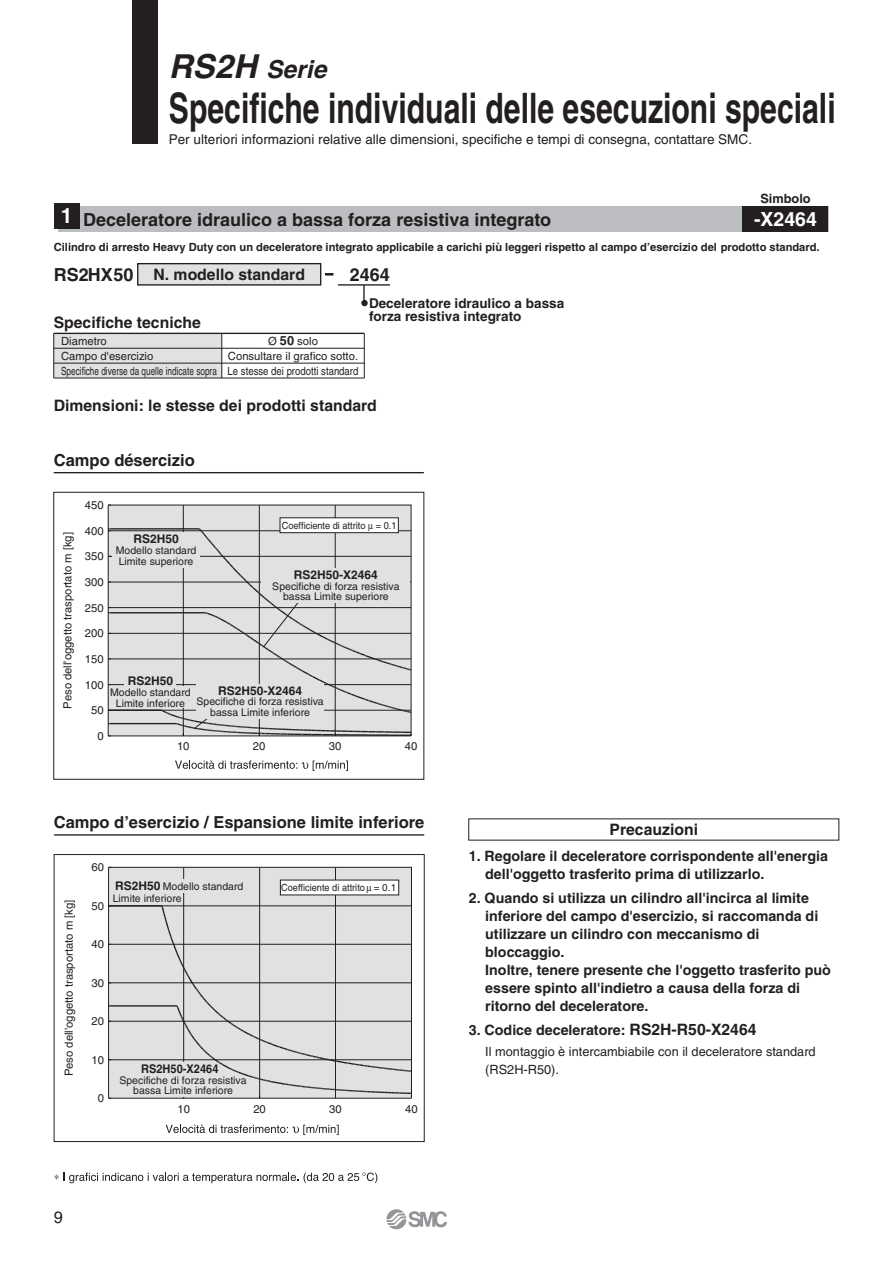
<style>
.page{position:relative;width:893px;height:1263px;background:#fff}
.page>*{position:absolute;margin:0;border:0;box-sizing:border-box;transform-origin:0 0}
.t1{font:700 42px "Helvetica";color:#231f20;scale:.72 1}
.t2{font:italic 700 24.75px "Helvetica";color:#231f20}
.t3{font:700 19.5px "Helvetica";color:#fff}
.t4{font:700 18px "Helvetica";color:#231f20}
.t5{font:700 16.5px "Helvetica";color:#231f20}
.t6{font:16.5px "Helvetica";color:#231f20}
.t7{font:700 15.75px "Helvetica";color:#231f20}
.t8{font:700 14.25px/18px "Helvetica";color:#231f20}
.t9{font:13.5px "Helvetica";color:#231f20}
.t10{font:700 13.5px/13.5px "Helvetica";color:#231f20}
.t11{font:12.75px/18px "Helvetica";color:#231f20}
.t12{font:700 12.75px "Helvetica";color:#231f20}
.t13{font:700 12px "Helvetica";color:#231f20}
.t14{font:700 12px "Helvetica";color:#231f20;scale:.92 1}
.t15{font:11.25px/14.9px "Helvetica";color:#231f20}
.t16{font:700 11.25px "Helvetica";color:#231f20}
.t17{font:10.5px/10.5px "Helvetica";color:#231f20;text-align:center}
.t18{font:9.9px "Helvetica";color:#231f20;scale:.93 1}
.t19{font:9.9px "Helvetica";color:#231f20}
.s1{font-size:33px}
.s2{font-size:18px}
.s3{font-weight:700;font-size:12.75px}
.s4{font-size:15.75px}
</style>
<div class="page">
<svg style="left:54px;top:1173px;width:323px;height:10px"></svg>
<svg style="left:363px;top:286px;width:1px;height:14px"></svg>
<div style="left:361px;top:300px;width:7px;height:6px;background:#231f20;border-radius:50%"></div>
<div style="left:54px;top:333px;width:168px;height:45px;background:#e0e1e3"></div>
<hr style="left:54px;top:333px;width:310px;height:1px;background:#231f20">
<hr style="left:54px;top:348px;width:310px;height:1px;background:#231f20">
<hr style="left:54px;top:363px;width:310px;height:1px;background:#231f20">
<hr style="left:54px;top:378px;width:310px;height:1px;background:#231f20">
<hr style="left:53px;top:333px;width:1px;height:45px;background:#231f20">
<hr style="left:221px;top:333px;width:1px;height:45px;background:#231f20">
<hr style="left:364px;top:333px;width:1px;height:45px;background:#231f20">
<hr style="left:54px;top:472px;width:370px;height:1px;background:#231f20">
<div style="left:58px;top:206px;width:770px;height:26px;background:#bcbdc0"></div>
<div style="left:743px;top:206px;width:85px;height:26px;background:#231f20"></div>
<div style="left:54px;top:203px;width:25px;height:26px;background:#231f20"></div>
<div style="left:138px;top:264px;width:183px;height:21px;background:#e0e1e3"></div>
<div style="left:137px;top:263px;width:184px;height:23px;border:1px solid #231f20"></div>
<svg style="left:325px;top:273px;width:8px;height:3px"></svg>
<hr style="left:338px;top:284px;width:52px;height:2px;background:#231f20">
<div style="left:53px;top:492px;width:371px;height:288px;border:1px solid #231f20"></div>
<svg style="left:108px;top:504px;width:303px;height:20px;background:#d4d5d7"></svg>
<hr style="left:335px;top:505px;width:1px;height:231px;background:#231f20">
<hr style="left:259px;top:505px;width:1px;height:231px;background:#231f20">
<hr style="left:183px;top:505px;width:1px;height:231px;background:#231f20">
<hr style="left:108px;top:505px;width:1px;height:231px;background:#231f20">
<div style="left:280px;top:518px;width:118px;height:15px;background:#fff"></div>
<div style="left:280px;top:517px;width:118px;height:16px;border:1px solid #231f20"></div>
<svg style="left:175px;top:760px;width:173px;height:11px"></svg>
<div style="left:133px;top:0;width:25px;height:144px;background:#231f20"></div>
<hr style="left:54px;top:834px;width:370px;height:2px;background:#231f20">
<div style="left:54px;top:854px;width:370px;height:288px;border:1px solid #231f20"></div>
<svg style="left:108px;top:867px;width:304px;height:232px;background:#d4d5d7"></svg>
<hr style="left:335px;top:867px;width:1px;height:231px;background:#231f20">
<hr style="left:259px;top:867px;width:1px;height:231px;background:#231f20">
<hr style="left:183px;top:867px;width:1px;height:231px;background:#231f20">
<hr style="left:108px;top:867px;width:1px;height:231px;background:#231f20">
<div style="left:280px;top:880px;width:119px;height:15px;background:#fff"></div>
<div style="left:111px;top:879px;width:131px;height:14px;background:#e0e1e3"></div>
<div style="left:113px;top:891px;width:55px;height:13px;background:#e0e1e3"></div>
<svg style="left:109px;top:904px;width:303px;height:195px;background:#d4d5d7"></svg>
<svg style="left:166px;top:1125px;width:172px;height:10px"></svg>
<svg style="left:386px;top:1209px;width:61px;height:20px"></svg>
<svg style="left:108px;top:524px;width:304px;height:213px;background:#cecfd1"></svg>
<h2 class="t2" style="left:169px;top:61px;width:159px"><span class="s1">RS2H</span> Serie</h2>
<h1 class="t1" style="left:169px;top:93px;width:927px">Specifiche individuali delle esecuzioni speciali</h1>
<p class="t9" style="left:169px;top:134px;width:584px">Per ulteriori informazioni relative alle dimensioni, specifiche e tempi di consegna, contattare SMC.</p>
<p class="t12" style="left:760px;top:194px;width:52px">Simbolo</p>
<p class="t4" style="left:61px;top:213px;width:492px"><sup>1</sup> Deceleratore idraulico a bassa forza resistiva integrato</p>
<h3 class="t3" style="left:754px;top:212px;width:64px">-X2464</h3>
<p class="t16" style="left:54px;top:243px;width:767px">Cilindro di arresto Heavy Duty con un deceleratore integrato applicabile a carichi più leggeri rispetto al campo d’esercizio del prodotto standard.</p>
<p class="t4" style="left:54px;top:268px;width:60px">RS2HX</p>
<p class="t4" style="left:350px;top:268px;width:42px">2464</p>
<p class="t7" style="left:113px;top:269px;width:193px"><span class="s2">50</span> N. modello standard</p>
<p class="t7" style="left:54px;top:317px;width:149px">Specifiche tecniche</p>
<p class="t10" style="left:369px;top:298px;width:197px">Deceleratore idraulico a bassa forza resistiva integrato</p>
<p class="t15" style="left:268px;top:335px;width:51px">Ø <span class="s3">50</span> solo</p>
<p class="t15" style="left:61px;top:335px;width:157px">Diametro<br>Campo d'esercizio<br>Specifiche diverse da quelle indicate sopra</p>
<p class="t7" style="left:54px;top:399px;width:324px">Dimensioni: le stesse dei prodotti standard</p>
<p class="t15" style="left:227px;top:350px;width:132px">Consultare il grafico sotto.<br>Le stesse dei prodotti standard</p>
<p class="t5" style="left:54px;top:454px;width:142px">Campo désercizio</p>
<p class="t15" style="left:85px;top:499px;width:20px">450</p>
<p class="t18" style="left:282px;top:522px;width:125px">Coefficiente di attrito = 0.1</p>
<p class="t15" style="left:85px;top:525px;width:20px">400</p>
<p class="t15" style="left:62px;top:709px;width:178px;rotate:-90deg">Peso dell'oggetto trasportato m [kg]</p>
<p class="t13" style="left:133px;top:535px;width:47px">RS2H50</p>
<p class="t17" style="left:116px;top:545px;width:82px;line-height:11.2px;text-align:left">Modello standard<br>Limite superiore</p>
<p class="t15" style="left:85px;top:550px;width:20px">350</p>
<p class="t13" style="left:294px;top:571px;width:86px">RS2H50-X2464</p>
<p class="t17" style="left:272px;top:582px;width:129px">Specifiche di forza resistiva bassa Limite superiore</p>
<p class="t15" style="left:85px;top:576px;width:20px">300</p>
<p class="t15" style="left:85px;top:602px;width:20px">250</p>
<p class="t15" style="left:85px;top:627px;width:20px">200</p>
<p class="t15" style="left:85px;top:653px;width:20px">150</p>
<p class="t13" style="left:128px;top:676px;width:47px">RS2H50</p>
<p class="t15" style="left:85px;top:679px;width:20px">100</p>
<p class="t13" style="left:218px;top:686px;width:86px">RS2H50-X2464</p>
<p class="t17" style="left:196px;top:698px;width:129px">Specifiche di forza resistiva bassa Limite inferiore</p>
<p class="t17" style="left:110px;top:689px;width:82px">Modello standard<br>Limite inferiore</p>
<p class="t15" style="left:91px;top:704px;width:14px">50</p>
<p class="t15" style="left:97px;top:730px;width:8px">0</p>
<p class="t15" style="left:177px;top:740px;width:14px">10</p>
<p class="t15" style="left:253px;top:740px;width:14px">20</p>
<p class="t15" style="left:329px;top:740px;width:14px">30</p>
<p class="t15" style="left:405px;top:740px;width:14px">40</p>
<p class="t5" style="left:54px;top:817px;width:372px">Campo d’esercizio / Espansione limite inferiore</p>
<p class="t15" style="left:63px;top:1076px;width:178px;rotate:-90deg">Peso dell'oggetto trasportato m [kg]</p>
<p class="t15" style="left:91px;top:861px;width:14px">60</p>
<p class="t15" style="left:91px;top:900px;width:14px">50</p>
<p class="t13" style="left:115px;top:881px;width:47px">RS2H50</p>
<p class="t17" style="left:113px;top:882px;width:132px;line-height:11.9px;text-align:left;text-indent:50px">Modello standard<br>Limite inferiore</p>
<p class="t18" style="left:281px;top:884px;width:92px">Coefficiente di attrito</p>
<p class="t19" style="left:374px;top:884px;width:24px">= 0.1</p>
<p class="t15" style="left:91px;top:938px;width:14px">40</p>
<p class="t15" style="left:91px;top:977px;width:14px">30</p>
<p class="t15" style="left:91px;top:1015px;width:14px">20</p>
<p class="t15" style="left:91px;top:1054px;width:14px">10</p>
<p class="t15" style="left:98px;top:1092px;width:8px">0</p>
<p class="t14" style="left:141px;top:1064px;width:86px">RS2H50-X2464</p>
<p class="t17" style="left:119px;top:1076px;width:129px">Specifiche di forza resistiva bassa Limite inferiore</p>
<p class="t15" style="left:177px;top:1103px;width:14px">10</p>
<p class="t15" style="left:253px;top:1103px;width:14px">20</p>
<p class="t15" style="left:329px;top:1103px;width:14px">30</p>
<p class="t15" style="left:405px;top:1103px;width:14px">40</p>
<p class="t6" style="left:54px;top:1211px;width:11px">9</p>
<p class="t7" style="left:609px;top:824px;width:90px">Precauzioni</p>
<p class="t8" style="left:485px;top:848px;width:344px;text-indent:-17px">1. Regolare il deceleratore corrispondente all'energia dell'oggetto trasferito prima di utilizzarlo.</p>
<p class="t8" style="left:485px;top:890px;width:347px;text-indent:-17px">2. Quando si utilizza un cilindro all'incirca al limite inferiore del campo d'esercizio, si raccomanda di utilizzare un cilindro con meccanismo di bloccaggio.<br>Inoltre, tenere presente che l'oggetto trasferito può essere spinto all'indietro a causa della forza di ritorno del deceleratore.</p>
<p class="t8" style="left:469px;top:1022px;width:289px">3. Codice deceleratore: <span class="s4">RS2H-R50-X2464</span></p>
<p class="t11" style="left:485px;top:1044px;width:332px">Il montaggio è intercambiabile con il deceleratore standard (RS2H-R50).</p>
</div>
